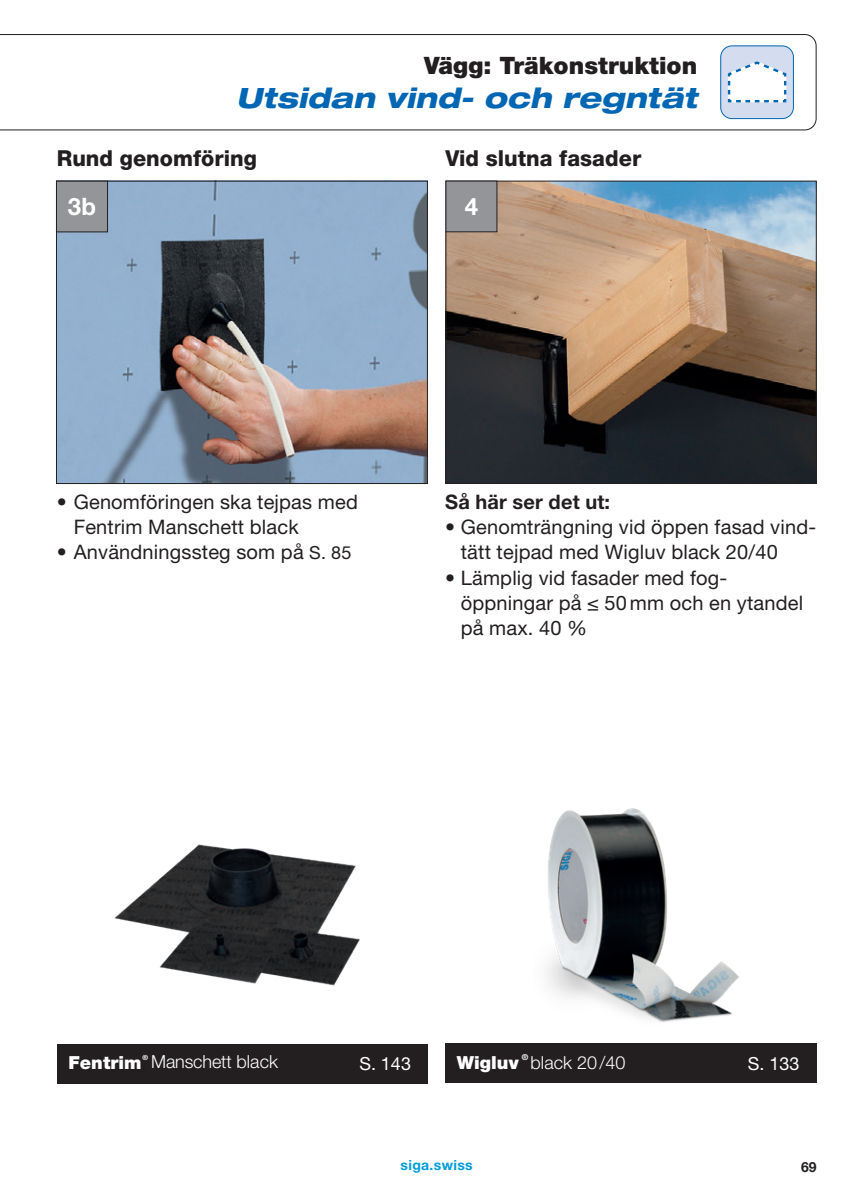
<style>
.page{position:relative;width:862px;height:1191px;background:#fff}
.page>*{position:absolute;margin:0;border:0;box-sizing:border-box;transform-origin:0 0}
.t1{font:italic 800 expanded 28px "Helvetica Neue LT Pro";letter-spacing:.005em;color:#0166b3}
.t2{font:900 24px "Helvetica Neue LT Pro";letter-spacing:.005em;color:#231f20}
.t3{font:700 24px "Helvetica Neue LT Pro";color:#fff}
.t4{font:800 22px "Helvetica Neue LT Pro";letter-spacing:.005em;color:#231f20}
.t5{font:20px/25.2px "Helvetica Neue LT Pro";letter-spacing:.01em;color:#231f20}
.t6{font:700 20px "Helvetica Neue LT Pro";letter-spacing:.01em;color:#231f20}
.t7{font:300 18px "Helvetica Neue LT Pro";letter-spacing:.005em;color:#fff}
.t8{font:900 18px "Helvetica Neue LT Pro";letter-spacing:.005em;color:#fff}
.t9{font:18px "Helvetica Neue LT Pro";letter-spacing:.005em;color:#fff}
.t10{font:700 14px "Helvetica Neue LT Pro";letter-spacing:.025em;color:#009cdb}
.t11{font:700 14px "Helvetica Neue LT Pro";color:#231f20}
.t12{font:700 8.2px "Helvetica Neue LT Pro";color:#fff}
.t13{font:700 7px "Helvetica Neue LT Pro";color:#fff}
.s1{font-size:18px}
</style>
<div class="page">
<svg style="left:0;top:34px;width:816px;height:96px"></svg>
<div style="left:721px;top:46px;width:72px;height:73px;background:#d4ddef;border-radius:11px"></div>
<div style="left:720px;top:45px;width:74px;height:74px;border:1px solid #0166b3;border-radius:11px"></div>
<svg style="left:727px;top:61px;width:60px;height:42px"></svg>
<div style="left:445px;top:1043px;width:371px;height:40px;background:#231f20"></div>
<img style="left:546px;top:808px;width:193px;height:214px">
<img style="left:58px;top:183px;width:368px;height:299px">
<div style="left:56px;top:181px;width:372px;height:303px;border:1px solid #231f20"></div>
<div style="left:56px;top:181px;width:51px;height:51px;background:#939598"></div>
<div style="left:56px;top:181px;width:52px;height:51px;border:1px solid #231f20"></div>
<img style="left:114px;top:844px;width:246px;height:142px">
<div style="left:57px;top:1044px;width:371px;height:39px;background:#231f20"></div>
<img style="left:448px;top:183px;width:366px;height:299px">
<div style="left:446px;top:181px;width:370px;height:303px;border:1px solid #231f20"></div>
<div style="left:446px;top:181px;width:51px;height:51px;background:#939598"></div>
<div style="left:446px;top:181px;width:51px;height:51px;border:1px solid #231f20"></div>
<p class="t2" style="left:424px;top:51px;width:275px">Vägg: Träkonstruktion</p>
<h1 class="t1" style="left:236px;top:80px;width:463px">Utsidan vind- och regntät</h1>
<p class="t4" style="left:57px;top:145px;width:202px">Rund genomföring</p>
<p class="t3" style="left:68px;top:192px;width:30px">3b</p>
<p class="t4" style="left:445px;top:145px;width:197px">Vid slutna fasader</p>
<p class="t3" style="left:465px;top:192px;width:15px">4</p>
<p class="t5" style="left:74px;top:489px;width:286px;text-indent:-17px">• Genomföringen ska tejpas med<br>Fentrim Manschett black</p>
<p class="t5" style="left:57px;top:539px;width:296px">• Användningssteg som på <span class="s1">S. 85</span></p>
<p class="t6" style="left:445px;top:489px;width:166px">Så här ser det ut:</p>
<p class="t5" style="left:461px;top:514px;width:357px;text-indent:-16px">• Genomträngning vid öppen fasad vind&shy;tätt tejpad med Wigluv black 20/40</p>
<p class="t5" style="left:461px;top:564px;width:344px;text-indent:-16px">• Lämplig vid fasader med fog&shy;öppningar på ≤ 50mm och en ytandel på max. 40 %</p>
<p class="t8" style="left:69px;top:1052px;width:74px">Fentrim</p>
<p class="t13" style="left:142px;top:1053px;width:7px">®</p>
<p class="t7" style="left:151px;top:1050px;width:128px">Manschett black</p>
<p class="t9" style="left:359px;top:1053px;width:53px">S. 143</p>
<p class="t8" style="left:457px;top:1051px;width:63px">Wigluv</p>
<p class="t12" style="left:522px;top:1052px;width:8px">®</p>
<p class="t7" style="left:530px;top:1051px;width:96px">black 20/40</p>
<p class="t9" style="left:748px;top:1052px;width:53px">S. 133</p>
<p class="t10" style="left:401px;top:1156px;width:74px">siga.swiss</p>
<p class="t11" style="left:801px;top:1157px;width:17px">69</p>
</div>
